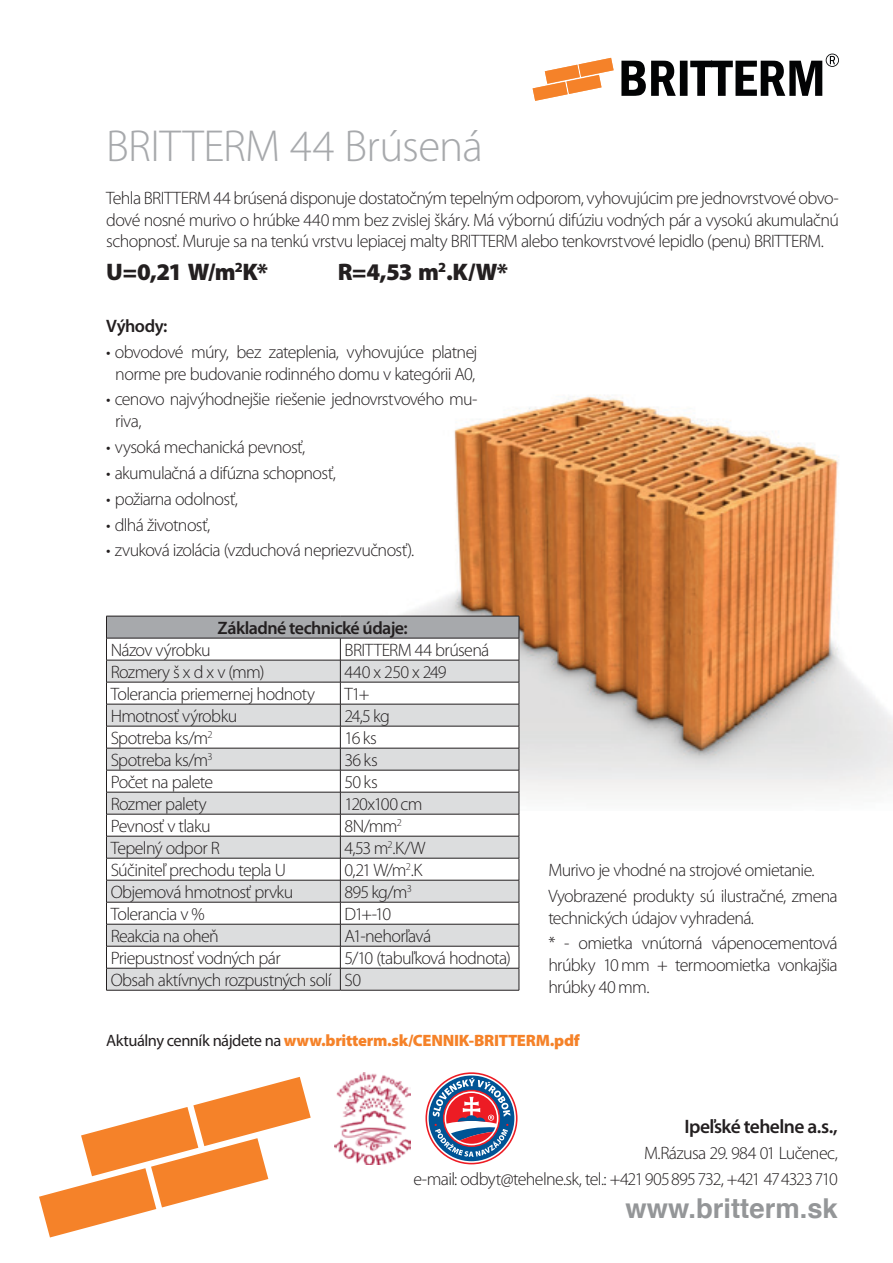
<style>
.page{position:relative;width:893px;height:1263px;background:#fff}
.page>*{position:absolute;margin:0;border:0;box-sizing:border-box;transform-origin:0 0}
.Nadpis{font:300 45px "Myriad Pro";letter-spacing:-.015em;color:#a7a9ac}
.t1{font:700 27.45px "Helvetica";color:#949698}
.zvyraznene{font:900 24px "Myriad Pro";color:#231f20}
.t2{font:600 19.5px "Myriad Pro";letter-spacing:-.03em;color:#231f20}
.Bežný_text{font:300 18px/21.6px "Myriad Pro";letter-spacing:-.035em;color:#231f20;text-align:justify}
.podnadpis{font:600 18px "Myriad Pro";letter-spacing:-.03em;color:#231f20}
.t3{font:900 16.5px "Myriad Pro";letter-spacing:-.015em;color:#f58229}
.s1{font-weight:400;color:#231f20}
</style>
<div class="page">
<svg style="left:39px;top:1077px;width:272px;height:160px"></svg>
<svg style="left:621px;top:54px;width:218px;height:42px"></svg>
<svg style="left:533px;top:58px;width:81px;height:43px"></svg>
<svg style="left:425px;top:1072px;width:92px;height:92px"></svg>
<svg style="left:427px;top:1074px;width:89px;height:89px"></svg>
<div style="left:429px;top:1075px;width:85px;height:86px;background:#005495;border-radius:50%"></div>
<svg style="left:433px;top:1078px;width:77px;height:79px"></svg>
<img style="left:335px;top:1072px;width:76px;height:92px">
<img style="left:323px;top:395px;width:570px;height:400px">
<div style="left:106px;top:616px;width:413px;height:22px;background:#a7a9ac"></div>
<svg style="left:107px;top:639px;width:412px;height:21px"></svg>
<svg style="left:107px;top:661px;width:412px;height:329px;fill:#dcddde"></svg>
<hr style="left:106px;top:638px;width:234px;height:1px;background:#231f20">
<hr style="left:340px;top:638px;width:179px;height:1px;background:#231f20">
<hr style="left:106px;top:660px;width:234px;height:1px;background:#231f20">
<hr style="left:340px;top:660px;width:179px;height:1px;background:#231f20">
<hr style="left:106px;top:682px;width:234px;height:1px;background:#231f20">
<hr style="left:340px;top:682px;width:179px;height:1px;background:#231f20">
<hr style="left:106px;top:704px;width:234px;height:1px;background:#231f20">
<hr style="left:340px;top:704px;width:179px;height:1px;background:#231f20">
<hr style="left:106px;top:726px;width:234px;height:1px;background:#231f20">
<hr style="left:340px;top:726px;width:179px;height:1px;background:#231f20">
<hr style="left:106px;top:748px;width:234px;height:1px;background:#231f20">
<hr style="left:340px;top:748px;width:179px;height:1px;background:#231f20">
<hr style="left:106px;top:770px;width:234px;height:1px;background:#231f20">
<hr style="left:340px;top:770px;width:179px;height:1px;background:#231f20">
<hr style="left:106px;top:792px;width:234px;height:1px;background:#231f20">
<hr style="left:340px;top:792px;width:179px;height:1px;background:#231f20">
<hr style="left:106px;top:814px;width:234px;height:1px;background:#231f20">
<hr style="left:340px;top:814px;width:179px;height:1px;background:#231f20">
<hr style="left:106px;top:836px;width:234px;height:1px;background:#231f20">
<hr style="left:340px;top:836px;width:179px;height:1px;background:#231f20">
<hr style="left:106px;top:858px;width:234px;height:1px;background:#231f20">
<hr style="left:340px;top:858px;width:179px;height:1px;background:#231f20">
<hr style="left:106px;top:880px;width:234px;height:1px;background:#231f20">
<hr style="left:340px;top:880px;width:179px;height:1px;background:#231f20">
<hr style="left:106px;top:902px;width:234px;height:1px;background:#231f20">
<hr style="left:340px;top:902px;width:179px;height:1px;background:#231f20">
<hr style="left:106px;top:924px;width:234px;height:1px;background:#231f20">
<hr style="left:340px;top:924px;width:179px;height:1px;background:#231f20">
<hr style="left:106px;top:946px;width:234px;height:1px;background:#231f20">
<hr style="left:340px;top:946px;width:179px;height:1px;background:#231f20">
<hr style="left:106px;top:968px;width:234px;height:1px;background:#231f20">
<hr style="left:340px;top:968px;width:179px;height:1px;background:#231f20">
<hr style="left:106px;top:990px;width:234px;height:1px;background:#231f20">
<hr style="left:340px;top:990px;width:179px;height:1px;background:#231f20">
<hr style="left:106px;top:616px;width:234px;height:1px;background:#231f20">
<svg style="left:106px;top:616px;width:1px;height:374px"></svg>
<hr style="left:340px;top:616px;width:179px;height:1px;background:#231f20">
<svg style="left:519px;top:616px;width:1px;height:374px"></svg>
<svg style="left:340px;top:638px;width:1px;height:352px"></svg>
<p class="Nadpis" style="left:106px;top:122px;width:378px">BRITTERM 44 Brúsená</p>
<p class="Bežný_text" style="left:106px;top:188px;width:734px">Tehla BRITTERM 44 brúsená disponuje dostatočným tepelným odporom, vyhovujúcim pre jednovrstvové obvo&shy;dové nosné murivo o hrúbke 440 mm bez zvislej škáry. Má výbornú difúziu vodných pár a vysokú akumulačnú schopnosť. Muruje sa na tenkú vrstvu lepiacej malty BRITTERM alebo tenkovrstvové lepidlo (penu) BRITTERM.</p>
<p class="zvyraznene" style="left:106px;top:259px;width:163px">U=0,21 W/m<sup>2</sup>K*</p>
<p class="zvyraznene" style="left:338px;top:259px;width:172px">R=4,53 m<sup>2</sup>.K/W*</p>
<p class="podnadpis" style="left:106px;top:315px;width:63px">Výhody:</p>
<p class="Bežný_text" style="left:106px;top:341px;width:373px;text-align:center">• obvodové múry, bez zateplenia, vyhovujúce platnej norme pre budovanie rodinného domu v kategórii A0,</p>
<p class="Bežný_text" style="left:115px;top:389px;width:364px;text-indent:-9px">• cenovo najvýhodnejšie riešenie jednovrstvového mu&shy;riva,</p>
<p class="Bežný_text" style="left:106px;top:436px;width:201px">• vysoká mechanická pevnosť,</p>
<p class="Bežný_text" style="left:106px;top:462px;width:231px">• akumulačná a difúzna schopnosť,</p>
<p class="Bežný_text" style="left:106px;top:488px;width:133px">• požiarna odolnosť,</p>
<p class="Bežný_text" style="left:106px;top:514px;width:106px">• dlhá životnosť,</p>
<p class="Bežný_text" style="left:106px;top:540px;width:309px">• zvuková izolácia (vzduchová nepriezvučnosť).</p>
<p class="podnadpis" style="left:218px;top:616px;width:192px">Základné technické údaje:</p>
<p class="Bežný_text" style="left:111px;top:639px;width:101px">Názov výrobku</p>
<p class="Bežný_text" style="left:345px;top:639px;width:146px">BRITTERM 44 brúsená</p>
<p class="Bežný_text" style="left:111px;top:661px;width:155px">Rozmery š x d x v (mm)</p>
<p class="Bežný_text" style="left:345px;top:661px;width:103px">440 x 250 x 249</p>
<p class="Bežný_text" style="left:111px;top:683px;width:206px">Tolerancia priemernej hodnoty</p>
<p class="Bežný_text" style="left:345px;top:683px;width:26px">T1+</p>
<p class="Bežný_text" style="left:111px;top:705px;width:128px">Hmotnosť výrobku</p>
<p class="Bežný_text" style="left:345px;top:705px;width:47px">24,5 kg</p>
<p class="Bežný_text" style="left:111px;top:727px;width:103px">Spotreba ks/m<sup>2</sup></p>
<p class="Bežný_text" style="left:345px;top:727px;width:34px">16 ks</p>
<p class="Bežný_text" style="left:111px;top:749px;width:103px">Spotreba ks/m<sup>3</sup></p>
<p class="Bežný_text" style="left:345px;top:749px;width:35px">36 ks</p>
<p class="Bežný_text" style="left:111px;top:771px;width:104px">Počet na palete</p>
<p class="Bežný_text" style="left:345px;top:771px;width:35px">50 ks</p>
<p class="Bežný_text" style="left:111px;top:793px;width:98px">Rozmer palety</p>
<p class="Bežný_text" style="left:345px;top:793px;width:79px">120x100 cm</p>
<p class="Bežný_text" style="left:111px;top:815px;width:101px">Pevnosť v tlaku</p>
<p class="Bežný_text" style="left:345px;top:815px;width:59px">8N/mm<sup>2</sup></p>
<p class="Bežný_text" style="left:111px;top:837px;width:111px">Tepelný odpor R</p>
<p class="Bežný_text" style="left:345px;top:837px;width:82px">4,53m<sup>2</sup>.K/W</p>
<p class="Bežný_text" style="left:111px;top:859px;width:177px">Súčiniteľ prechodu tepla U</p>
<p class="Bežný_text" style="left:345px;top:859px;width:79px">0,21 W/m<sup>2</sup>.K</p>
<p class="Bežný_text" style="left:111px;top:881px;width:184px">Objemová hmotnosť prvku</p>
<p class="Bežný_text" style="left:345px;top:881px;width:69px">895 kg/m<sup>3</sup></p>
<p class="Bežný_text" style="left:111px;top:903px;width:96px">Tolerancia v %</p>
<p class="Bežný_text" style="left:345px;top:903px;width:48px">D1+-10</p>
<p class="Bežný_text" style="left:111px;top:925px;width:110px">Reakcia na oheň</p>
<p class="Bežný_text" style="left:345px;top:925px;width:88px">A1-nehorľavá</p>
<p class="Bežný_text" style="left:111px;top:947px;width:172px">Priepustnosť vodných pár</p>
<p class="Bežný_text" style="left:345px;top:947px;width:168px">5/10 (tabuľková hodnota)</p>
<p class="Bežný_text" style="left:111px;top:969px;width:222px">Obsah aktívnych rozpustných solí</p>
<p class="Bežný_text" style="left:345px;top:969px;width:18px">S0</p>
<p class="Bežný_text" style="left:548px;top:859px;width:268px">Murivo je vhodné na strojové omietanie.</p>
<p class="Bežný_text" style="left:548px;top:885px;width:291px">Vyobrazené produkty sú ilustračné, zmena technických údajov vyhradená.</p>
<p class="Bežný_text" style="left:548px;top:933px;width:291px">* - omietka vnútorná vápenocementová hrúbky 10 mm + termoomietka vonkajšia hrúbky 40mm.</p>
<p class="t3" style="left:106px;top:1031px;width:475px"><span class="s1">Aktuálny cenník nájdete na</span> www.britterm.sk/CENNIK-BRITTERM.pdf</p>
<p class="t2" style="left:685px;top:1114px;width:155px">Ipeľské tehelne a.s.,</p>
<p class="Bežný_text" style="left:413px;top:1140px;width:426px;line-height:25.8px;text-align:right">M.Rázusa 29. 984 01 Lučenec,<br>e-mail: odbyt@tehelne.sk, tel.: +421905895732, +421 474323710</p>
<h2 class="t1" style="left:625px;top:1186px;width:214px">www.britterm.sk</h2>
</div>
